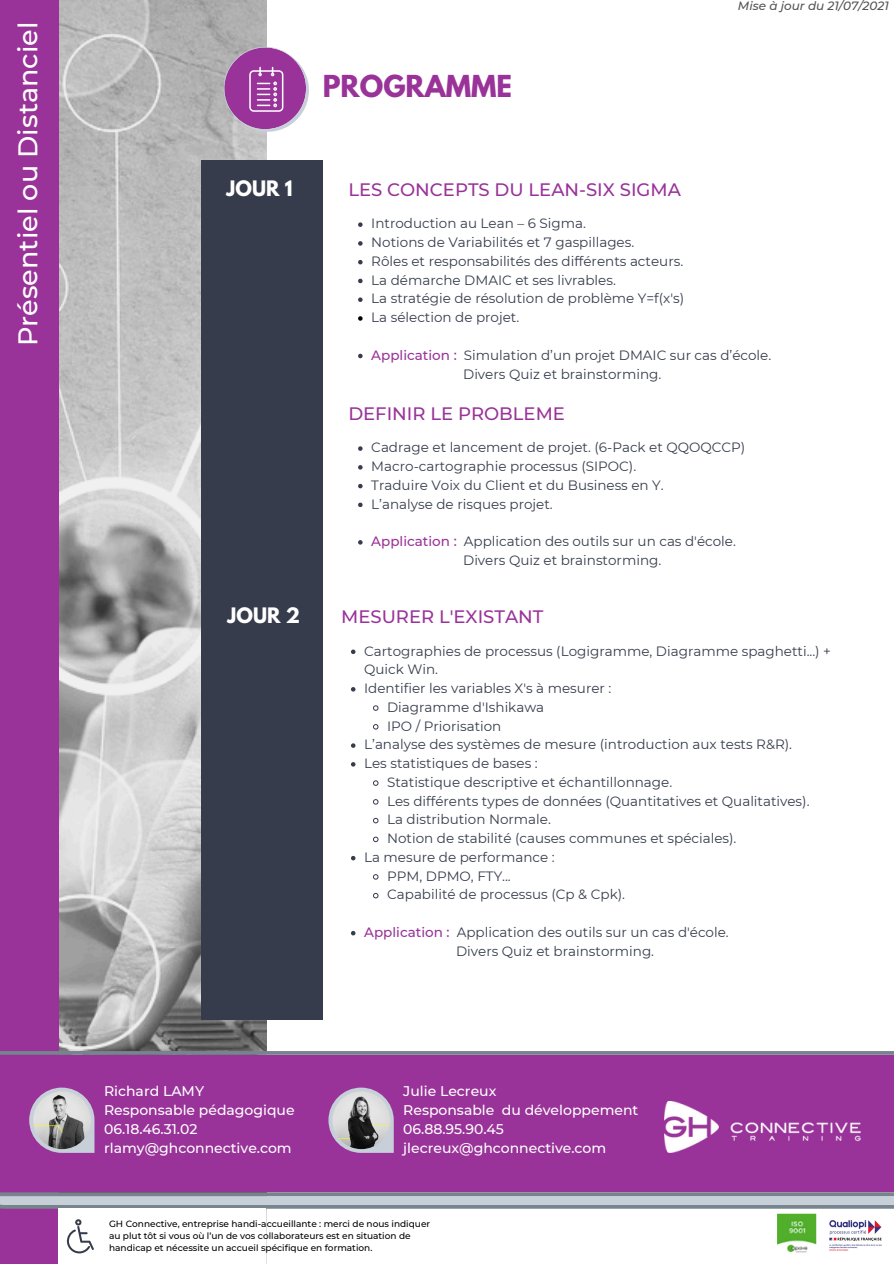
<style>
.page{position:relative;width:894px;height:1264px;background:#fff}
.page>*{position:absolute;margin:0;border:0;box-sizing:border-box;transform-origin:0 0}
.t1{font:500 27px "Montserrat";color:#fff}
.t2{font:700 26.85px "League Spartan";color:#939}
.t3{font:700 18.9px "League Spartan";color:#fff}
.t4{font:500 18px "Montserrat";color:#939}
.t5{font:500 13.95px/19.2px "Montserrat";color:#fff}
.t6{font:13.5px/18.8px "Montserrat";color:#363c4c}
.t7{font:500 13.5px "Montserrat";color:#939}
.t8{font:italic 500 12px "Montserrat";color:#545454}
.t9{font:500 9px/12px "Montserrat";color:#000}
.s1{font-weight:500;color:#939}
</style>
<div class="page">
<img style="left:58px;top:0;width:209px;height:1263px">
<div style="left:0;top:0;width:58px;height:1263px;background:#939"></div>
<svg style="left:0;top:1051px;width:893px;height:157px;fill:#939"></svg>
<svg style="left:29px;top:1087px;width:65px;height:65px"></svg>
<img style="left:33px;top:1091px;width:58px;height:58px;border-radius:50%">
<svg style="left:328px;top:1087px;width:65px;height:65px"></svg>
<img style="left:332px;top:1091px;width:58px;height:58px;border-radius:50%">
<svg style="left:224px;top:47px;width:85px;height:84px"></svg>
<div style="left:201px;top:161px;width:121px;height:858px;background:#363c4c"></div>
<img style="left:664px;top:1101px;width:196px;height:51px">
<svg style="left:358px;top:222px;width:4px;height:5px"></svg>
<svg style="left:358px;top:241px;width:4px;height:5px"></svg>
<svg style="left:358px;top:260px;width:4px;height:4px"></svg>
<svg style="left:358px;top:279px;width:4px;height:4px"></svg>
<svg style="left:358px;top:297px;width:4px;height:5px"></svg>
<svg style="left:358px;top:316px;width:4px;height:5px"></svg>
<svg style="left:358px;top:354px;width:4px;height:4px"></svg>
<svg style="left:358px;top:446px;width:4px;height:5px"></svg>
<svg style="left:358px;top:465px;width:4px;height:4px"></svg>
<svg style="left:358px;top:484px;width:4px;height:4px"></svg>
<svg style="left:358px;top:502px;width:4px;height:5px"></svg>
<svg style="left:358px;top:540px;width:4px;height:4px"></svg>
<svg style="left:351px;top:649px;width:4px;height:5px"></svg>
<svg style="left:351px;top:687px;width:4px;height:4px"></svg>
<svg style="left:373px;top:705px;width:6px;height:6px"></svg>
<svg style="left:373px;top:724px;width:6px;height:6px"></svg>
<svg style="left:351px;top:743px;width:4px;height:4px"></svg>
<svg style="left:351px;top:762px;width:4px;height:4px"></svg>
<svg style="left:373px;top:780px;width:6px;height:6px"></svg>
<svg style="left:373px;top:799px;width:6px;height:6px"></svg>
<svg style="left:373px;top:817px;width:6px;height:6px"></svg>
<svg style="left:373px;top:836px;width:6px;height:6px"></svg>
<svg style="left:351px;top:855px;width:4px;height:5px"></svg>
<svg style="left:373px;top:874px;width:6px;height:6px"></svg>
<svg style="left:373px;top:892px;width:6px;height:6px"></svg>
<svg style="left:351px;top:931px;width:4px;height:4px"></svg>
<div style="left:58px;top:1208px;width:208px;height:55px;background:#fff"></div>
<svg style="left:66px;top:1219px;width:28px;height:33px"></svg>
<img style="left:777px;top:1213px;width:38px;height:40px">
<img style="left:829px;top:1220px;width:53px;height:31px">
<p class="t1" style="left:11px;top:346px;width:326px;rotate:-90deg">Présentiel ou Distanciel</p>
<p class="t2" style="left:322px;top:73px;width:191px">PROGRAMME</p>
<h4 class="t8" style="left:737px;top:-1px;width:152px">Mise à jour du 21/07/2021</h4>
<p class="t3" style="left:226px;top:179px;width:67px">JOUR 1</p>
<h3 class="t3" style="left:227px;top:606px;width:74px">JOUR 2</h3>
<h1 class="t4" style="left:348px;top:179px;width:334px">LES CONCEPTS DU LEAN-SIX SIGMA</h1>
<h3 class="t6" style="left:371px;top:214px;width:216px">Introduction au Lean – 6 Sigma.</h3>
<h3 class="t6" style="left:371px;top:233px;width:264px">Notions de Variabilités et 7 gaspillages.</h3>
<h3 class="t6" style="left:371px;top:252px;width:313px">Rôles et responsabilités des différents acteurs.</h3>
<p class="t6" style="left:371px;top:270px;width:246px">La démarche DMAIC et ses livrables.</p>
<p class="t6" style="left:371px;top:289px;width:314px">La stratégie de résolution de problème Y=f(x's)</p>
<p class="t6" style="left:371px;top:308px;width:149px">La sélection de projet.</p>
<p class="t6" style="left:371px;top:345px;width:401px"><span class="s1">Application :</span> Simulation d’un projet DMAIC sur cas d’école.</p>
<p class="t6" style="left:463px;top:364px;width:199px">Divers Quiz et brainstorming.</p>
<p class="t4" style="left:348px;top:402px;width:218px">DEFINIR LE PROBLEME</p>
<p class="t6" style="left:371px;top:438px;width:375px">Cadrage et lancement de projet. (6-Pack et QQOQCCP)</p>
<p class="t6" style="left:371px;top:457px;width:266px">Macro-cartographie processus (SIPOC).</p>
<p class="t6" style="left:371px;top:475px;width:294px">Traduire Voix du Client et du Business en Y.</p>
<p class="t6" style="left:371px;top:494px;width:183px">L’analyse de risques projet.</p>
<h5 class="t7" style="left:371px;top:533px;width:87px">Application :</h5>
<h3 class="t6" style="left:463px;top:532px;width:274px">Application des outils sur un cas d'école.<br>Divers Quiz et brainstorming.</h3>
<p class="t4" style="left:341px;top:606px;width:204px">MESURER L'EXISTANT</p>
<p class="t6" style="left:364px;top:641px;width:468px">Cartographies de processus (Logigramme, Diagramme spaghetti...) +<br>Quick Win.</p>
<p class="t6" style="left:364px;top:679px;width:249px">Identifier les variables X's à mesurer :</p>
<p class="t6" style="left:387px;top:697px;width:158px">Diagramme d'Ishikawa</p>
<p class="t6" style="left:387px;top:716px;width:116px">IPO / Priorisation</p>
<p class="t6" style="left:364px;top:735px;width:429px">L’analyse des systèmes de mesure (introduction aux tests R&amp;R).</p>
<p class="t6" style="left:364px;top:754px;width:175px">Les statistiques de bases :</p>
<p class="t6" style="left:387px;top:772px;width:286px">Statistique descriptive et échantillonnage.</p>
<p class="t6" style="left:387px;top:791px;width:424px">Les différents types de données (Quantitatives et Qualitatives).</p>
<p class="t6" style="left:387px;top:810px;width:165px">La distribution Normale.</p>
<p class="t6" style="left:387px;top:829px;width:350px">Notion de stabilité (causes communes et spéciales).</p>
<p class="t6" style="left:364px;top:847px;width:192px">La mesure de performance :</p>
<p class="t6" style="left:387px;top:866px;width:125px">PPM, DPMO, FTY...</p>
<p class="t6" style="left:387px;top:885px;width:239px">Capabilité de processus (Cp &amp; Cpk).</p>
<p class="t7" style="left:364px;top:923px;width:87px">Application :</p>
<p class="t6" style="left:456px;top:922px;width:274px">Application des outils sur un cas d'école.<br>Divers Quiz et brainstorming.</p>
<p class="t5" style="left:104px;top:1081px;width:192px">Richard LAMY<br>Responsable pédagogique<br>06.18.46.31.02 rlamy@ghconnective.com</p>
<p class="t5" style="left:403px;top:1081px;width:236px">Julie Lecreux<br>Responsable du développement<br>06.88.95.90.45 jlecreux@ghconnective.com</p>
<p class="t9" style="left:109px;top:1217px;width:322px">GH Connective, entreprise handi-accueillante : merci de nous indiquer au plut tôt si vous où l’un de vos collaborateurs est en situation de handicap et nécessite un accueil spécifique en formation.</p>
</div>
